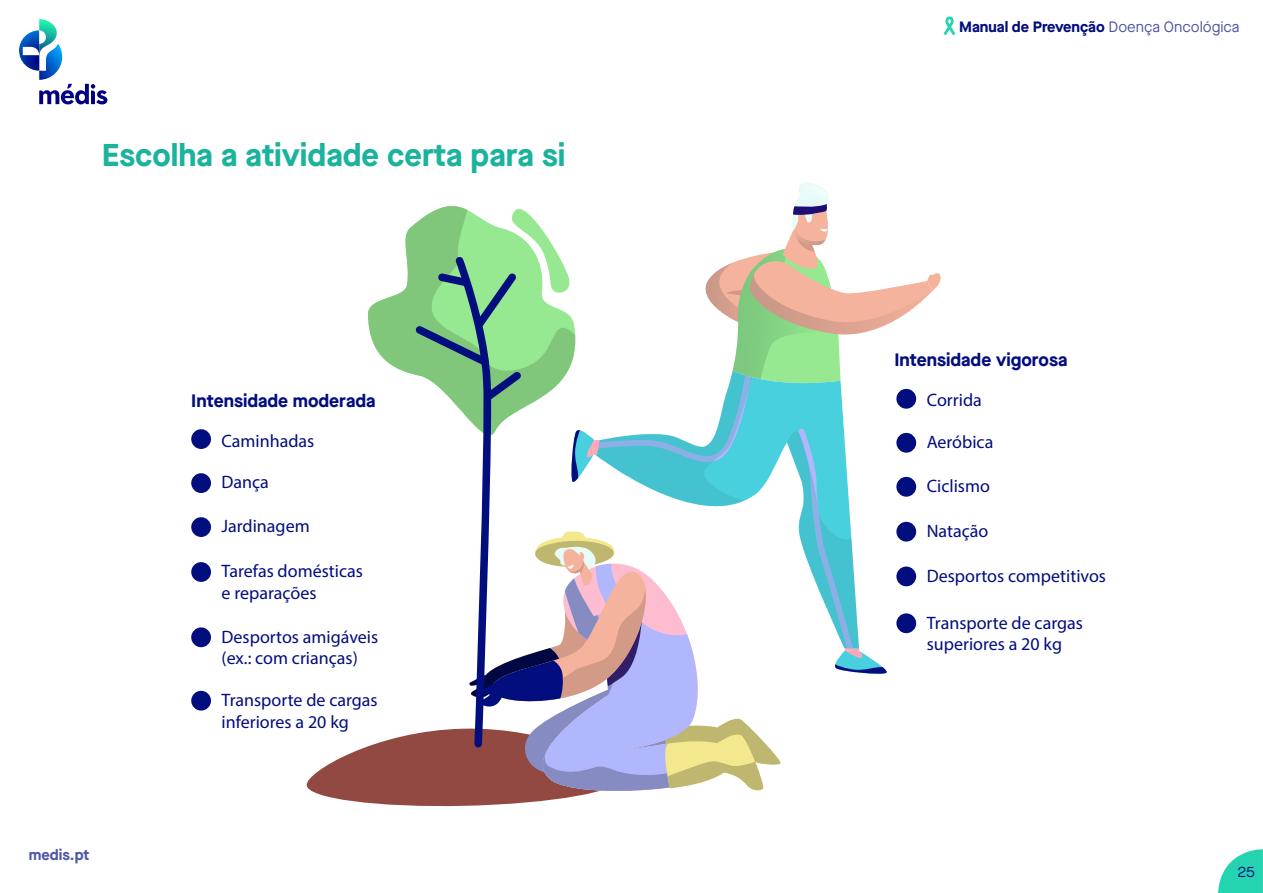
<style>
.page{position:relative;width:1263px;height:893px;background:#fff}
.page>*{position:absolute;margin:0;border:0;box-sizing:border-box;transform-origin:0 0}
.t1{font:700 31.5px "Maison Neue";color:#1bb39d}
.t2{font:18px/21.6px "Myriad Pro";color:#020d7e}
.t3{font:700 18px "Maison Neue";color:#020d7e}
.t4{font:700 15px "Maison Neue";color:#020d7e}
.t5{font:700 15px "Maison Neue";color:rgb(2 13 126/.7)}
.t6{font:15px "Maison Neue";color:#020d7e}
.s1{font-weight:400;color:rgb(2 13 126/.7)}
</style>
<div class="page">
<svg style="left:1218px;top:849px;width:45px;height:44px"></svg>
<svg style="left:19px;top:19px;width:88px;height:85px"></svg>
<svg style="left:943px;top:16px;width:13px;height:20px"></svg>
<div style="left:191px;top:429px;width:20px;height:20px;background:#020d7e;border-radius:50%"></div>
<div style="left:191px;top:473px;width:20px;height:20px;background:#020d7e;border-radius:50%"></div>
<div style="left:191px;top:517px;width:20px;height:20px;background:#020d7e;border-radius:50%"></div>
<div style="left:191px;top:562px;width:20px;height:20px;background:#020d7e;border-radius:50%"></div>
<div style="left:191px;top:627px;width:20px;height:20px;background:#020d7e;border-radius:50%"></div>
<div style="left:191px;top:691px;width:20px;height:20px;background:#020d7e;border-radius:50%"></div>
<svg style="left:306px;top:182px;width:635px;height:625px"></svg>
<h1 class="t1" style="left:102px;top:133px;width:465px">Escolha a atividade certa para si</h1>
<p class="t5" style="left:29px;top:844px;width:62px">medis.pt</p>
<p class="t3" style="left:191px;top:387px;width:186px">Intensidade moderada</p>
<p class="t2" style="left:222px;top:429px;width:94px">Caminhadas</p>
<p class="t2" style="left:222px;top:471px;width:49px">Dança</p>
<p class="t2" style="left:222px;top:515px;width:90px">Jardinagem</p>
<p class="t2" style="left:222px;top:560px;width:143px">Tarefas domésticas e reparações</p>
<p class="t2" style="left:222px;top:625px;width:158px">Desportos amigáveis (ex.: com crianças)</p>
<p class="t2" style="left:222px;top:689px;width:158px">Transporte de cargas inferiores a 20 kg</p>
<p class="t4" style="left:959px;top:16px;width:282px">Manual de Prevenção <span class="s1">Doença Oncológica</span></p>
<p class="t3" style="left:894px;top:347px;width:175px">Intensidade vigorosa</p>
<p class="t2" style="left:927px;top:389px;width:57px">Corrida</p>
<p class="t2" style="left:927px;top:431px;width:68px">Aeróbica</p>
<p class="t2" style="left:927px;top:475px;width:65px">Ciclismo</p>
<p class="t2" style="left:927px;top:520px;width:63px">Natação</p>
<p class="t2" style="left:927px;top:564px;width:181px">Desportos competitivos</p>
<p class="t2" style="left:927px;top:611px;width:158px">Transporte de cargas superiores a 20 kg</p>
<p class="t6" style="left:1237px;top:862px;width:19px">25</p>
</div>
